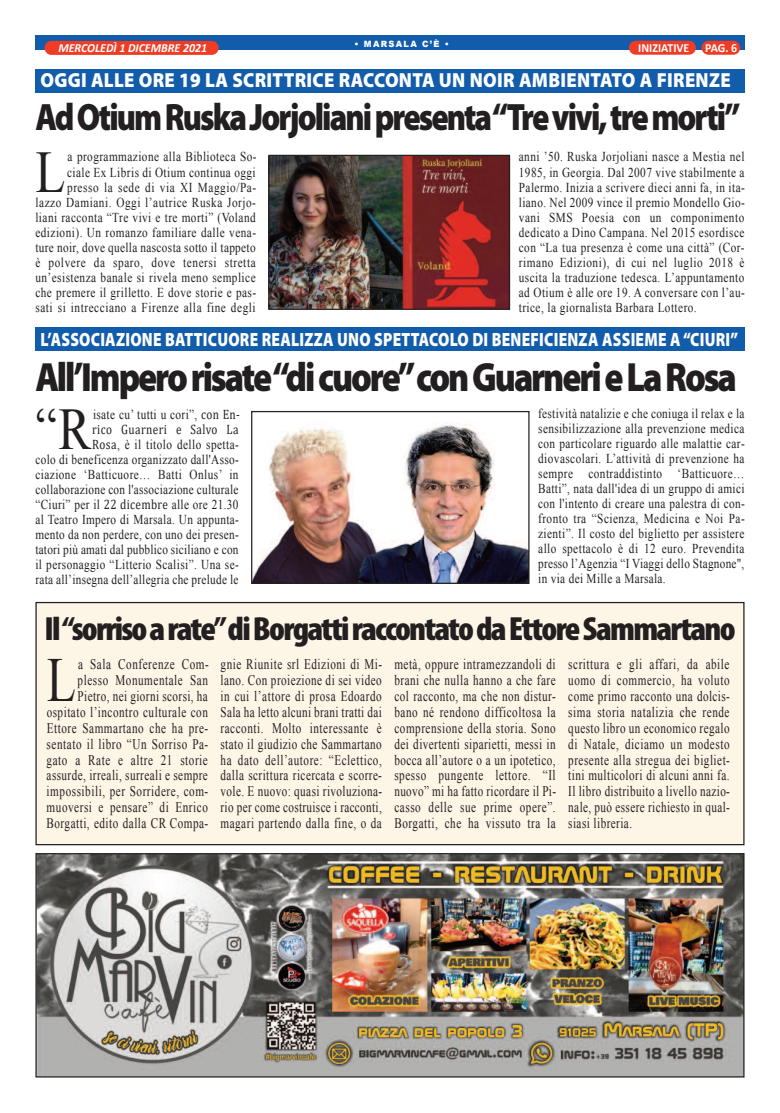
<style>
.page{position:relative;width:780px;height:1113px;background:#fff}
.page>*{position:absolute;margin:0;border:0;box-sizing:border-box;transform-origin:0 0}
.t1{font:62.62px "Times New Roman";color:#231f20;scale:.76 1}
.t2{font:59px "Times New Roman";color:#231f20;scale:.83 1}
.t3{font:900 41px "Myriad Pro";letter-spacing:-.06em;color:#231f20;scale:.86 1}
.t4{font:900 38.25px "Myriad Pro";letter-spacing:-.06em;color:#231f20;scale:.84 1}
.t5{font:900 condensed 33.62px "Myriad Pro";letter-spacing:-.05em;color:#231f20;scale:1.05 1}
.t6{font:900 20.38px "Myriad Pro";letter-spacing:.015em;color:#fff;scale:.92 1}
.t7{font:900 19.25px "Myriad Pro";letter-spacing:.015em;color:#fff;scale:.81 1}
.t8{font:14.62px/15.9px "Times New Roman";letter-spacing:.05em;color:#231f20;text-align:justify;scale:.76 1}
.t9{font:13.62px/15px "Times New Roman";letter-spacing:.04em;color:#231f20;text-align:justify;scale:.83 1}
.t10{font:13.62px "Cambria Math";letter-spacing:.04em;color:#231f20;scale:.83 1}
.t11{font:italic 700 12.38px "Calibri";color:#fff;scale:.96 1}
.t12{font:700 12.38px "Calibri";color:#fff;scale:.96 1}
.t13{font:900 8.62px "Arial";letter-spacing:.15em;color:#fff;scale:.96 1}
.s1{font-family:"Cambria Math"}
</style>
<div class="page">
<div style="left:35px;top:35px;width:709px;height:14px;background:#115cab"></div>
<div style="left:701px;top:41px;width:39px;height:14px;background:#ef3c25;border-radius:7px"></div>
<div style="left:44px;top:41px;width:175px;height:14px;background:#ef3c25;border-radius:7px"></div>
<div style="left:629px;top:41px;width:66px;height:14px;background:#ef3c25;border-radius:7px"></div>
<div style="left:35px;top:69px;width:709px;height:24px;background:#115cab"></div>
<div style="left:35px;top:327px;width:709px;height:24px;background:#115cab"></div>
<img style="left:270px;top:157px;width:238px;height:151px">
<div style="left:268px;top:155px;width:242px;height:155px;border:1px solid #231f20"></div>
<img style="left:253px;top:422px;width:274px;height:160px">
<div style="left:251px;top:411px;width:278px;height:173px;border:1px solid #231f20"></div>
<img style="left:37px;top:855px;width:705px;height:220px">
<div style="left:35px;top:853px;width:709px;height:224px;border:1px solid #231f20"></div>
<div style="left:36px;top:602px;width:707px;height:242px;background:#fdf5e6"></div>
<div style="left:35px;top:602px;width:709px;height:243px;border:1px solid #231f20"></div>
<p class="t13" style="left:354px;top:37px;width:100px">• MARSALA C’È •</p>
<h3 class="t6" style="left:40px;top:72px;width:751px">OGGI ALLE ORE 19 LA SCRITTRICE RACCONTA UN NOIR AMBIENTATO A FIRENZE</h3>
<p class="t11" style="left:58px;top:42px;width:156px">MERCOLEDÌ 1 DICEMBRE 2021</p>
<p class="t12" style="left:638px;top:43px;width:55px">INIZIATIVE</p>
<p class="t12" style="left:705px;top:43px;width:35px">PAG. 6</p>
<h3 class="t4" style="left:35px;top:103px;width:840px">AdOtiumRuskaJorjolianipresenta“Trevivi,tremorti”</h3>
<p class="t9" style="left:35px;top:149px;width:268px;text-align:right">a programmazione alla Biblioteca So-<br>ciale Ex Libris di Otium continua oggi presso la sede di via XI Maggio/Pa-<br>lazzo Damiani. Oggi l’autrice Ruska Jorjo&shy;liani racconta “Tre vivi e tre morti” (Voland edizioni). Un romanzo familiare dalle vena&shy;ture noir, dove quella nascosta sotto il tappeto è polvere da sparo, dove tenersi stretta un’esistenza banale si rivela meno semplice che premere il grilletto. E dove storie e pas&shy;sati si intrecciano a Firenze alla fine degli</p>
<p class="t9" style="left:519px;top:149px;width:274px">anni ’50. Ruska Jorjoliani nasce a Mestia nel 1985, in Georgia. Dal 2007 vive stabilmente a Palermo. Inizia a scrivere dieci anni fa, in ita&shy;liano. Nel 2009 vince il premio Mondello Gio&shy;vani SMS Poesia con un componimento dedicato a Dino Campana. Nel 2015 esordisce con “La tua presenza è come una città” (Cor&shy;rimano Edizioni), di cui nel luglio 2018 è uscita la traduzione tedesca. L’appuntamento ad Otium è alle ore 19. A conversare con l’au&shy;trice, la giornalista Barbara Lottero.</p>
<h2 class="t2" style="left:35px;top:139px;width:38px">L</h2>
<h3 class="t7" style="left:40px;top:332px;width:862px">L’ASSOCIAZIONE BATTICUORE REALIZZA UNO SPETTACOLO DI BENEFICIENZA ASSIEME A“CIURI”</h3>
<h3 class="t3" style="left:35px;top:361px;width:817px">All’Imperorisate“dicuore”conGuarnerieLaRosa</h3>
<h2 class="t2" style="left:35px;top:396px;width:69px">“R</h2>
<p class="t9" style="left:93px;top:406px;width:178px">isate cu’ tutti u cori”, <span class="s1">con En-</span></p>
<p class="t10" style="left:92px;top:423px;width:178px">rico Guarneri e Salvo La</p>
<p class="t9" style="left:35px;top:437px;width:247px;text-indent:57px"><span class="s1">Rosa</span>, è il titolo dello spetta&shy;colo di beneficenza organizzato dall'Asso&shy;ciazione ‘Batticuore… Batti Onlus’ in collaborazione con l'associazione culturale “Ciuri” per il <span class="s1">22 dicembre</span> alle ore 21.30 al Teatro Impero di Marsala. Un appunta&shy;mento da non perdere, con uno dei presen&shy;tatori più amati dal pubblico siciliano e con il personaggio “Litterio Scalisi”. Una se&shy;rata all’insegna dell’allegria che prelude le</p>
<p class="t9" style="left:538px;top:405px;width:250px">festività natalizie e che coniuga il relax e la sensibilizzazione alla prevenzione medica con particolare riguardo alle malattie car&shy;diovascolari. L’attività di prevenzione ha sempre contraddistinto ‘Batticuore… Batti”, nata dall'idea di un gruppo di amici con l'intento di creare una palestra di con&shy;fronto tra “Scienza, Medicina e Noi Pa&shy;zienti”. Il costo del biglietto per assistere allo spettacolo è di 12 euro. Prevendita presso l’Agenzia “I Viaggi dello Stagnone", in via dei Mille a Marsala.</p>
<h3 class="t5" style="left:44px;top:617px;width:659px">Il“sorrisoarate”diBorgattiraccontatodaEttoreSammartano</h3>
<p class="t8" style="left:47px;top:656px;width:215px;text-align:right">a Sala Conferenze Com&shy;plesso Monumentale San<br>Pietro, nei giorni scorsi, ha ospitato l’incontro culturale con<br>Ettore Sammartano che ha pre&shy;sentato il libro “Un Sorriso Pa&shy;gato a Rate e altre 21 storie assurde, irreali, surreali e sempre impossibili, per Sorridere, com&shy;muoversi e pensare” di Enrico<br>Borgatti, edito dalla CR Compa-</p>
<p class="t8" style="left:220px;top:656px;width:214px">gnie Riunite srl Edizioni di Mi&shy;lano. Con proiezione di sei video in cui l’attore di prosa Edoardo Sala ha letto alcuni brani tratti dai racconti. Molto interessante è stato il giudizio che Sammartano ha dato dell’autore: “Eclettico, dalla scrittura ricercata e scorre&shy;vole. E nuovo: quasi rivoluziona&shy;rio per come costruisce i racconti, magari partendo dalla fine, o da</p>
<p class="t8" style="left:394px;top:656px;width:214px">metà, oppure intramezzandoli di brani che nulla hanno a che fare col racconto, ma che non distur&shy;bano né rendono difficoltosa la comprensione della storia. Sono dei divertenti siparietti, messi in bocca all’autore o a un ipotetico, spesso pungente lettore. “Il nuovo” mi ha fatto ricordare il Pi&shy;casso delle sue prime opere”.<br>Borgatti, che ha vissuto tra la</p>
<p class="t8" style="left:568px;top:656px;width:214px">scrittura e gli affari, da abile uomo di commercio, ha voluto come primo racconto una dolcis&shy;sima storia natalizia che rende questo libro un economico regalo di Natale, diciamo un modesto presente alla stregua dei bigliet&shy;tini multicolori di alcuni anni fa.<br>Il libro distribuito a livello nazio&shy;nale, può essere richiesto in qual&shy;siasi libreria.</p>
<h1 class="t1" style="left:47px;top:645px;width:40px">L</h1>
</div>
